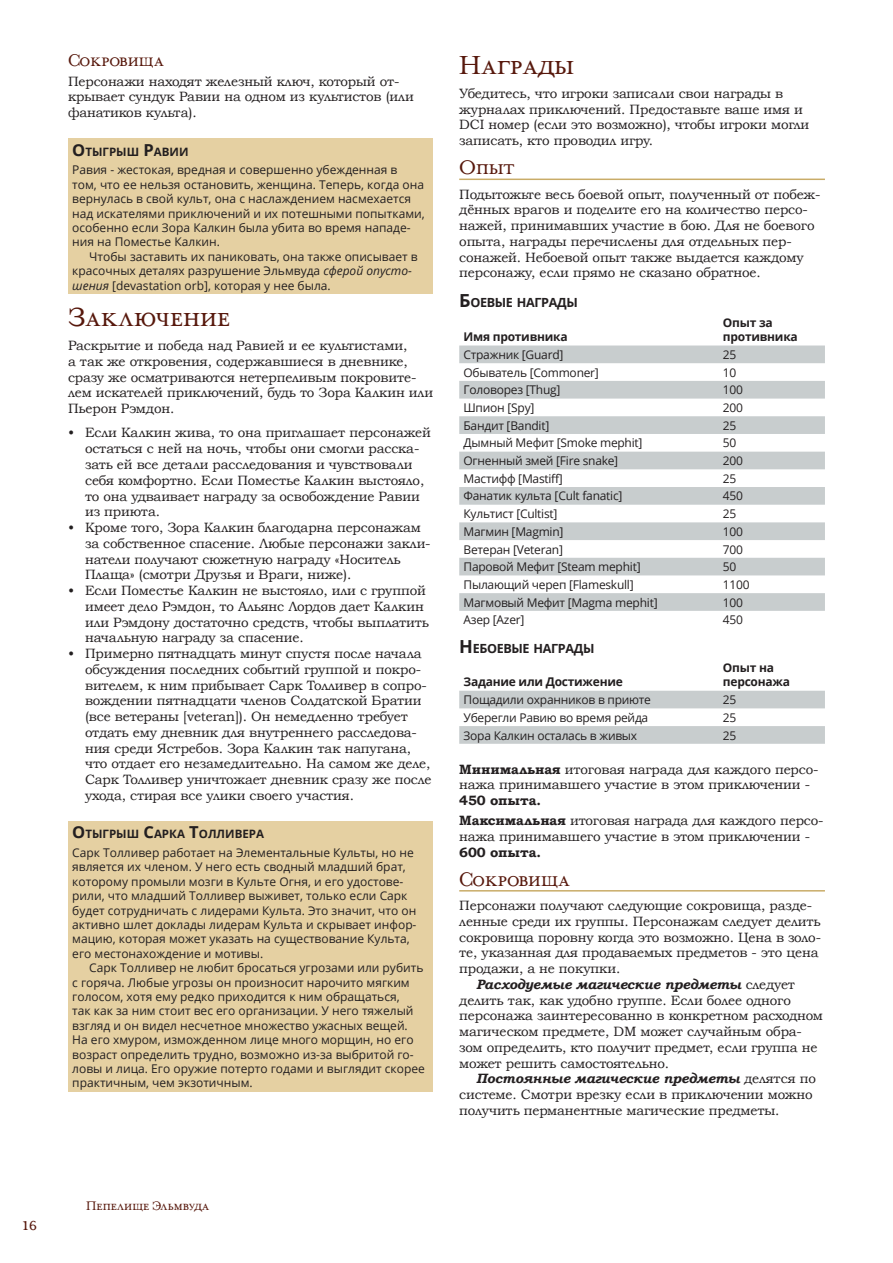
<style>
.page{position:relative;width:893px;height:1263px;background:#fff}
.page>*{position:absolute;margin:0;border:0;box-sizing:border-box;transform-origin:0 0}
.t1{font:30px "Mr.Niga Small Caps";color:#57180c}
.t2{font:22.5px "Mr.Niga Small Caps";color:#57180c}
.t3{font:19.5px "Mr.Niga Small Caps";color:#57180c}
.t4{font:15px "Mr.Niga Small Caps";color:#57180c}
.t5{font:14.25px "Mr.Niga Small Caps";color:#57180c}
.t6{font:13.5px/15.8px "Mookmania";letter-spacing:-.01em;color:#231f20}
.t7{font:italic 700 13.5px "Mookmania";letter-spacing:-.01em;color:#231f20}
.t8{font:700 13.5px "Mookmania";letter-spacing:-.01em;color:#231f20}
.t9{font:700 12.6px "Open Sans";letter-spacing:-.03em;color:#231f20}
.t10{font:12px/14.4px "Open Sans";color:#231f20}
.t11{font:12px "Open Sans";letter-spacing:-.02em;color:#231f20}
.t12{font:700 12px/14.4px "Open Sans";letter-spacing:-.02em;color:#231f20}
.t13{font:700 11.55px "Open Sans";color:#231f20}
.s1{font-size:16.5px}
.s2{font-style:italic}
.s3{font-size:18px}
.s4{font-weight:700}
.s5{font-weight:400;font-style:normal}
</style>
<div class="page">
<div style="left:68px;top:139px;width:364px;height:155px;background:#e5d0a2"></div>
<div style="left:68px;top:821px;width:364px;height:271px;background:#e5d0a2"></div>
<hr style="left:459px;top:179px;width:366px;height:1px;background:#c9ac68">
<hr style="left:459px;top:890px;width:366px;height:1px;background:#c9ac68">
<svg style="left:459px;top:345px;width:366px;height:266px;fill:#d0d4d5"></svg>
<svg style="left:459px;top:691px;width:366px;height:53px"></svg>
<h3 class="t3" style="left:68px;top:51px;width:98px">Сокровища</h3>
<p class="t6" style="left:68px;top:73px;width:347px">Персонажи находят железный ключ, который от&shy;крывает сундук Равии на одном из культистов (или фанатиков культа).</p>
<p class="t13" style="left:72px;top:143px;width:118px"><span class="s1">О</span>тыгрыш <span class="s1">Р</span>авии</p>
<p class="t10" style="left:72px;top:163px;width:354px">Равия - жестокая, вредная и совершенно убежденная в том, что ее нельзя остановить, женщина. Теперь, когда она вернулась в свой культ, она с наслаждением насмехается над искателями приключений и их потешными попытками, особенно если Зора Калкин была убита во время нападе&shy;ния на Поместье Калкин.</p>
<p class="t10" style="left:72px;top:249px;width:347px;text-indent:17px">Чтобы заставить их паниковать, она также описывает в красочных деталях разрушение Эльмвуда <span class="s2">сферой опусто&shy;шения</span> [devastation orb], которая у нее была.</p>
<h1 class="t1" style="left:68px;top:303px;width:163px">Заключение</h1>
<p class="t6" style="left:68px;top:338px;width:367px">Раскрытие и победа над Равией и ее культистами,<br>а так же откровения, содержавшиеся в дневнике, сразу же осматриваются нетерпеливым покровите&shy;лем искателей приключений, будь то Зора Калкин или Пьерон Рэмдон.</p>
<p class="t6" style="left:85px;top:425px;width:347px;text-indent:-17px">• Если Калкин жива, то она приглашает персонажей остаться с ней на ночь, чтобы они смогли расска&shy;зать ей все детали расследования и чувствовали себя комфортно. Если Поместье Калкин выстояло, то она удваивает награду за освобождение Равии из приюта.</p>
<p class="t6" style="left:85px;top:520px;width:347px;text-indent:-17px">• Кроме того, Зора Калкин благодарна персонажам за собственное спасение. Любые персонажи закли&shy;натели получают сюжетную награду «Носитель Плаща» (смотри Друзья и Враги, ниже).</p>
<p class="t6" style="left:85px;top:583px;width:345px;text-indent:-17px">• Если Поместье Калкин не выстояло, или с группой имеет дело Рэмдон, то Альянс Лордов дает Калкин или Рэмдону достаточно средств, чтобы выплатить начальную награду за спасение.</p>
<p class="t6" style="left:85px;top:646px;width:348px;text-indent:-17px">• Примерно пятнадцать минут спустя после начала обсуждения последних событий группой и покро&shy;вителем, к ним прибывает Сарк Толливер в сопро&shy;вождении пятнадцати членов Солдатской Братии (все ветераны [veteran]). Он немедленно требует отдать ему дневник для внутреннего расследова&shy;ния среди Ястребов. Зора Калкин так напугана, что отдает его незамедлительно. На самом же деле, Сарк Толливер уничтожает дневник сразу же после ухода, стирая все улики своего участия.</p>
<p class="t13" style="left:72px;top:826px;width:193px"><span class="s1">О</span>тыгрыш <span class="s1">С</span>арка <span class="s1">Т</span>олливера</p>
<p class="t10" style="left:72px;top:845px;width:346px">Сарк Толливер работает на Элементальные Культы, но не является их членом. У него есть сводный младший брат, которому промыли мозги в Культе Огня, и его удостове&shy;рили, что младший Толливер выживет, только если Сарк будет сотрудничать с лидерами Культа. Это значит, что он активно шлет доклады лидерам Культа и скрывает инфор&shy;мацию, которая может указать на существование Культа, его местонахождение и мотивы.</p>
<p class="t10" style="left:72px;top:960px;width:354px;text-indent:17px">Сарк Толливер не любит бросаться угрозами или рубить с горяча. Любые угрозы он произносит нарочито мягким голосом, хотя ему редко приходится к ним обращаться,<br>так как за ним стоит вес его организации. У него тяжелый взгляд и он видел несчетное множество ужасных вещей.<br>На его хмуром, изможденном лице много морщин, но его возраст определить трудно, возможно из-за выбритой го&shy;ловы и лица. Его оружие потерто годами и выглядит скорее практичным, чем экзотичным.</p>
<h1 class="t1" style="left:459px;top:51px;width:116px">Награды</h1>
<p class="t6" style="left:459px;top:85px;width:352px">Убедитесь, что игроки записали свои награды в журналах приключений. Предоставьте ваше имя и DCI номер (если это возможно), чтобы игроки могли записать, кто проводил игру.</p>
<h2 class="t2" style="left:459px;top:157px;width:57px">Опыт</h2>
<p class="t6" style="left:459px;top:186px;width:363px">Подытожьте весь боевой опыт, полученный от побеж&shy;дённых врагов и поделите его на количество персо&shy;нажей, принимавших участие в бою. Для не боевого опыта, награды перечислены для отдельных пер&shy;сонажей. Небоевой опыт также выдается каждому персонажу, если прямо не сказано обратное.</p>
<p class="t9" style="left:459px;top:294px;width:120px"><span class="s3">Б</span>оевые награды</p>
<p class="t12" style="left:463px;top:329px;width:106px">Имя противника</p>
<p class="t12" style="left:723px;top:315px;width:76px">Опыт за противника</p>
<p class="t11" style="left:463px;top:346px;width:101px">Стражник [Guard]</p>
<p class="t10" style="left:723px;top:347px;width:15px">25</p>
<p class="t11" style="left:463px;top:364px;width:137px">Обыватель [Commoner]</p>
<p class="t10" style="left:723px;top:365px;width:15px">10</p>
<p class="t11" style="left:463px;top:382px;width:98px">Головорез [Thug]</p>
<p class="t10" style="left:723px;top:382px;width:22px">100</p>
<p class="t11" style="left:463px;top:399px;width:72px">Шпион [Spy]</p>
<p class="t10" style="left:723px;top:400px;width:22px">200</p>
<p class="t11" style="left:463px;top:417px;width:87px">Бандит [Bandit]</p>
<p class="t10" style="left:723px;top:418px;width:15px">25</p>
<p class="t11" style="left:463px;top:435px;width:181px">Дымный Мефит [Smoke mephit]</p>
<p class="t10" style="left:723px;top:435px;width:15px">50</p>
<p class="t11" style="left:463px;top:452px;width:156px">Огненный змей [Fire snake]</p>
<p class="t10" style="left:723px;top:453px;width:22px">200</p>
<p class="t11" style="left:463px;top:470px;width:101px">Мастифф [Mastiff]</p>
<p class="t10" style="left:723px;top:471px;width:15px">25</p>
<p class="t11" style="left:463px;top:488px;width:160px">Фанатик культа [Cult fanatic]</p>
<p class="t10" style="left:723px;top:489px;width:22px">450</p>
<p class="t11" style="left:463px;top:506px;width:96px">Культист [Cultist]</p>
<p class="t10" style="left:723px;top:506px;width:15px">25</p>
<p class="t11" style="left:463px;top:523px;width:101px">Магмин [Magmin]</p>
<p class="t10" style="left:723px;top:524px;width:22px">100</p>
<p class="t11" style="left:463px;top:541px;width:101px">Ветеран [Veteran]</p>
<p class="t10" style="left:723px;top:542px;width:22px">700</p>
<p class="t11" style="left:463px;top:559px;width:179px">Паровой Мефит [Steam mephit]</p>
<p class="t10" style="left:723px;top:559px;width:15px">50</p>
<p class="t11" style="left:463px;top:576px;width:172px">Пылающий череп [Flameskull]</p>
<p class="t10" style="left:723px;top:577px;width:28px">1100</p>
<p class="t11" style="left:463px;top:594px;width:196px">Магмовый Мефит [Magma mephit]</p>
<p class="t10" style="left:723px;top:595px;width:22px">100</p>
<p class="t11" style="left:463px;top:612px;width:62px">Азер [Azer]</p>
<p class="t10" style="left:723px;top:612px;width:22px">450</p>
<p class="t9" style="left:459px;top:639px;width:137px"><span class="s3">Н</span> ебоевые награды</p>
<p class="t12" style="left:463px;top:675px;width:161px">Задание или Достижение</p>
<p class="t12" style="left:723px;top:660px;width:69px">Опыт на персонажа</p>
<p class="t11" style="left:463px;top:691px;width:189px">Пощадили охранников в приюте</p>
<p class="t10" style="left:723px;top:692px;width:15px">25</p>
<p class="t11" style="left:463px;top:709px;width:186px">Уберегли Равию во время рейда</p>
<p class="t10" style="left:723px;top:710px;width:15px">25</p>
<p class="t11" style="left:463px;top:727px;width:175px">Зора Калкин осталась в живых</p>
<p class="t10" style="left:723px;top:728px;width:15px">25</p>
<p class="t6" style="left:459px;top:761px;width:361px"><span class="s4">Минимальная</span> итоговая награда для каждого персо&shy;нажа принимавшего участие в этом приключении -</p>
<p class="t6" style="left:459px;top:790px;width:366px;line-height:20px"><span class="s4">450 опыта.<br>Максимальная</span> итоговая награда для каждого персо-</p>
<p class="t6" style="left:459px;top:828px;width:352px">нажа принимавшего участие в этом приключении -</p>
<p class="t8" style="left:459px;top:842px;width:83px">600 опыта.</p>
<h2 class="t2" style="left:459px;top:869px;width:112px">Сокровища</h2>
<p class="t6" style="left:459px;top:898px;width:354px">Персонажи получают следующие сокровища, разде-</p>
<p class="t6" style="left:459px;top:913px;width:363px">ленные среди их группы. Персонажам следует делить</p>
<p class="t6" style="left:459px;top:929px;width:363px">сокровища поровну когда это возможно. Цена в золо-</p>
<p class="t6" style="left:459px;top:945px;width:361px">те, указанная для продаваемых предметов - это цена</p>
<p class="t6" style="left:459px;top:961px;width:163px">продажи, а не покупки.</p>
<p class="t7" style="left:476px;top:974px;width:320px">Расходуемые магические предметы <span class="s5">следует</span></p>
<p class="t6" style="left:459px;top:992px;width:333px">делить так, как удобно группе. Если более одного</p>
<p class="t6" style="left:459px;top:1008px;width:365px">персонажа заинтересованно в конкретном расходном</p>
<p class="t6" style="left:459px;top:1024px;width:344px">магическом предмете, DM может случайным обра-</p>
<p class="t6" style="left:459px;top:1039px;width:360px">зом определить, кто получит предмет, если группа не</p>
<p class="t6" style="left:459px;top:1055px;width:212px">может решить самостоятельно.</p>
<p class="t7" style="left:476px;top:1069px;width:341px">Постоянные магические предметы <span class="s5">делятся по</span></p>
<p class="t6" style="left:459px;top:1087px;width:355px">системе. Смотри врезку если в приключении можно</p>
<p class="t6" style="left:459px;top:1102px;width:322px">получить перманентные магические предметы.</p>
<p class="t4" style="left:23px;top:1219px;width:16px">16</p>
<p class="t5" style="left:86px;top:1199px;width:125px">Пепелище Эльмвуда</p>
</div>
